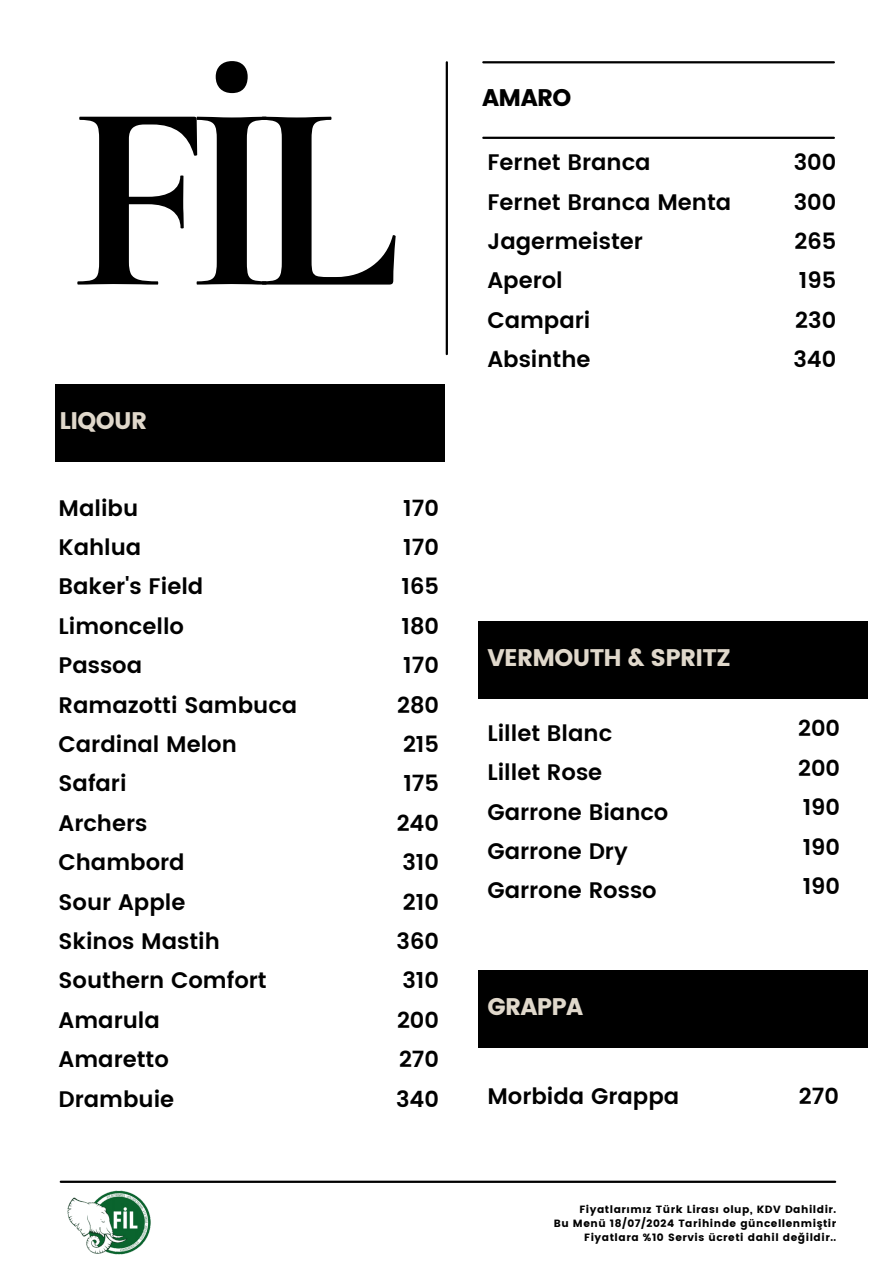
<style>
.page{position:relative;width:894px;height:1264px;background:#fff}
.page>*{position:absolute;margin:0;border:0;box-sizing:border-box;transform-origin:0 0}
.t1{font:700 268.5px "Cormorant Garamond";color:#000}
.t2{font:24px "Poppins";letter-spacing:-.03em;color:#e0d8cb}
.t3{font:24px "Poppins";letter-spacing:-.03em;color:#000}
.t4{font:600 22.5px/39.5px "Poppins";color:#000}
.t5{font:10.5px "Poppins";letter-spacing:.05em;color:#000}
</style>
<div class="page">
<hr style="left:483px;top:61px;width:350px;height:2px;background:#000">
<hr style="left:61px;top:1180px;width:773px;height:2px;background:#000">
<hr style="left:483px;top:137px;width:350px;height:2px;background:#000">
<hr style="left:445px;top:62px;width:3px;height:292px;background:#000">
<div style="left:55px;top:384px;width:389px;height:78px;background:#000"></div>
<img style="left:59px;top:1180px;width:101px;height:75px">
<div style="left:478px;top:621px;width:389px;height:77px;background:#000"></div>
<div style="left:478px;top:969px;width:389px;height:78px;background:#000"></div>
<p class="t1" style="left:69px;top:36px;width:333px">FİL</p>
<h3 class="t2" style="left:60px;top:407px;width:89px">LIQOUR</h3>
<h3 class="t4" style="left:58px;top:488px;width:240px">Malibu<br>Kahlua<br>Baker's Field<br>Limoncello<br>Passoa<br>Ramazotti Sambuca<br>Cardinal Melon<br>Safari<br>Archers<br>Chambord<br>Sour Apple<br>Skinos Mastih<br>Southern Comfort<br>Amarula<br>Amaretto<br>Drambuie</h3>
<h3 class="t4" style="left:396px;top:488px;width:44px;text-align:center">170<br>170<br>165<br>180<br>170<br>280<br>215<br>175<br>240<br>310<br>210<br>360<br>310<br>200<br>270<br>340</h3>
<h3 class="t3" style="left:482px;top:84px;width:91px">AMARO</h3>
<h2 class="t4" style="left:487px;top:143px;width:245px">Fernet Branca<br>Fernet Branca Menta<br>Jagermeister<br>Aperol<br>Campari<br>Absinthe</h2>
<h2 class="t4" style="left:793px;top:143px;width:44px;text-align:justify">300<br>300<br>265<br>195<br>230<br>340</h2>
<h3 class="t2" style="left:487px;top:643px;width:245px">VERMOUTH &amp; SPRITZ</h3>
<h2 class="t4" style="left:487px;top:713px;width:182px">Lillet Blanc<br>Lillet Rose<br>Garrone Bianco<br>Garrone Dry<br>Garrone Rosso</h2>
<h3 class="t4" style="left:798px;top:709px;width:43px;text-align:justify">200<br>200<br>190<br>190<br>190</h3>
<h3 class="t2" style="left:487px;top:992px;width:97px">GRAPPA</h3>
<h3 class="t4" style="left:487px;top:1076px;width:193px">Morbida Grappa</h3>
<p class="t4" style="left:798px;top:1076px;width:42px">270</p>
<p class="t5" style="left:579px;top:1203px;width:258px">Fiyatlarımız Türk Lirası olup, KDV Dahildir.</p>
<p class="t5" style="left:553px;top:1217px;width:284px">Bu Menü 18/07/2024 Tarihinde güncellenmiştir</p>
<p class="t5" style="left:584px;top:1231px;width:253px">Fiyatlara %10 Servis ücreti dahil değildir..</p>
</div>
